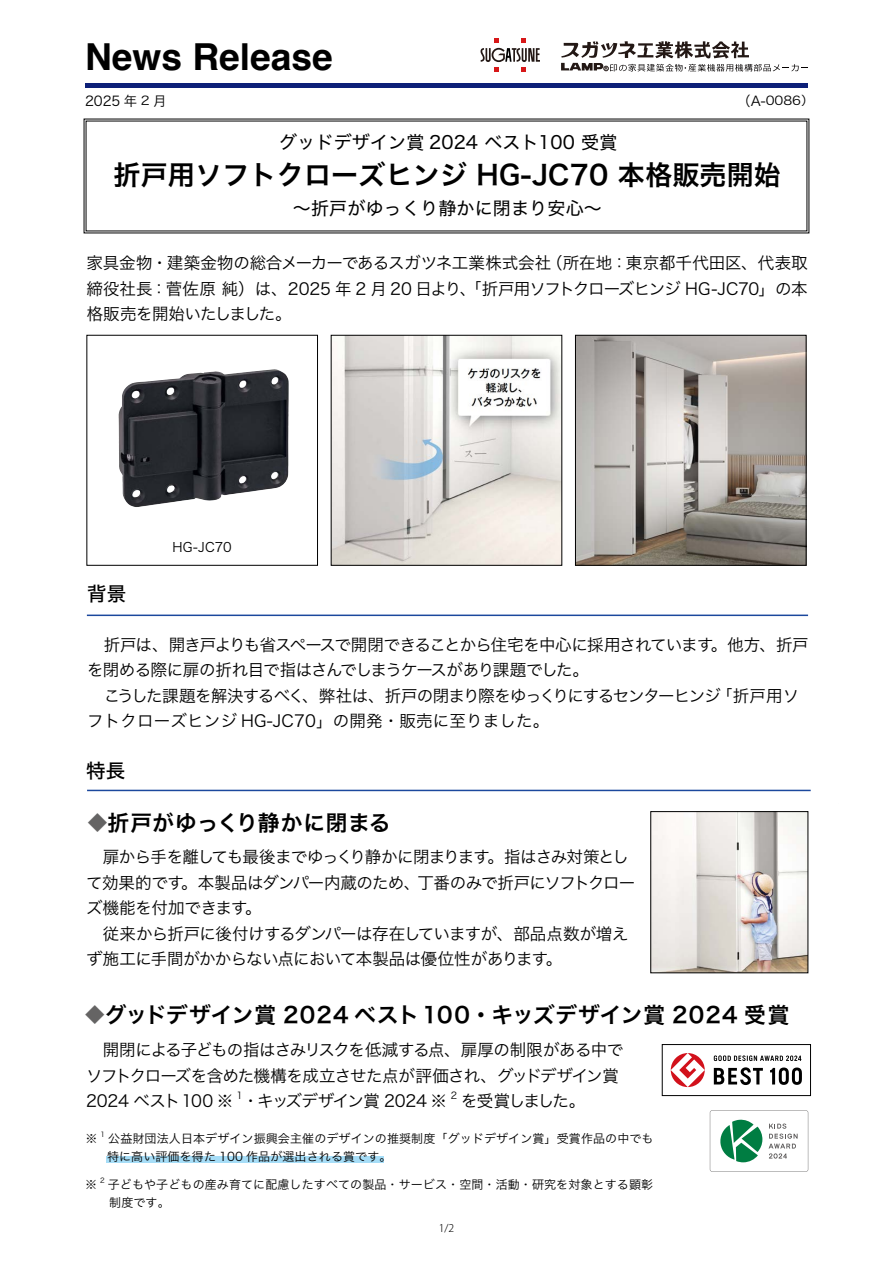
<style>
.page{position:relative;width:893px;height:1263px;background:#fff}
.page>*{position:absolute;margin:0;border:0;box-sizing:border-box;transform-origin:0 0}
.t1{font:700 37.2px "Helvetica";color:#000}
.t2{font:27px "Hiragino Sans W6";letter-spacing:.01em;color:#000}
.t3{font:21.75px "Hiragino Sans W6";letter-spacing:.03em;color:#000}
.t4{font:19.5px "Hiragino Sans W5";color:#000}
.t5{font:18px "Hiragino Sans W4";letter-spacing:.01em;color:#000}
.t6{font:16.5px/25.5px "Hiragino Sans W3";letter-spacing:-.04em;color:#000}
.t7{font:16.5px "Hiragino Sans W3";letter-spacing:-.1em;color:#000}
.t8{font:13.5px "Hira Kaku Pro N W3";color:#000}
.t9{font:13.05px "Hiragino Sans W3";letter-spacing:.005em;color:#000}
.t10{font:12.15px "Hira Kaku Pro N W3";color:#000;scale:1.11 1}
.t11{font:12px/18px "Hiragino Sans W3";letter-spacing:.01em;color:#000}
.t12{font:300 10.5px "Koz Go Pr 6 N";color:#000}
.t13{font:9.6px "Hiragino Sans W3";color:#000}
.t14{font:7.05px "Hiragino Sans W3";color:#000}
.s1{font-size:12.15px}
.s2{font-size:13.5px}
.s3{font-family:"Hiragino Sans W3";font-size:19.5px;color:#656464}
</style>
<div class="page">
<div style="left:106px;top:1156px;width:277px;height:7px;background:#a6ddf7"></div>
<hr style="left:85px;top:83px;width:723px;height:4px;background:#0d2078">
<svg style="left:561px;top:41px;width:247px;height:31px"></svg>
<svg style="left:480px;top:38px;width:60px;height:34px"></svg>
<img style="left:119px;top:369px;width:153px;height:138px">
<svg style="left:83px;top:118px;width:727px;height:116px"></svg>
<hr style="left:87px;top:614px;width:721px;height:2px;background:#1b489d">
<hr style="left:87px;top:790px;width:724px;height:1px;background:#1b489d">
<img style="left:577px;top:337px;width:227px;height:226px">
<div style="left:575px;top:335px;width:231px;height:230px;border:1px solid #000"></div>
<svg style="left:671px;top:1053px;width:34px;height:34px"></svg>
<svg style="left:714px;top:1055px;width:88px;height:30px"></svg>
<div style="left:662px;top:1044px;width:149px;height:52px;border:1px solid #000"></div>
<svg style="left:710px;top:1110px;width:98px;height:62px"></svg>
<img style="left:333px;top:337px;width:227px;height:226px">
<img style="left:653px;top:813px;width:153px;height:158px">
<h1 class="t1" style="left:85px;top:27px;width:249px">News Release</h1>
<p class="t8" style="left:85px;top:89px;width:83px">2025 年 <span class="s1">2</span> 月</p>
<p class="t10" style="left:737px;top:90px;width:71px"><span class="s2">（A-</span>0086）</p>
<p class="t5" style="left:279px;top:126px;width:340px">グッドデザイン賞 2024 ベスト100 受賞</p>
<h2 class="t2" style="left:114px;top:150px;width:669px">折戸用ソフトクローズヒンジ HG-JC70 本格販売開始</h2>
<p class="t5" style="left:293px;top:192px;width:310px">〜折戸がゆっくり静かに閉まり安心〜</p>
<p class="t6" style="left:87px;top:249px;width:723px;text-align:justify">家具金物・建築金物の総合メーカーであるスガツネ工業株式会社（所在地：東京都千代田区、代表取締役社長：菅佐原 純）は、2025 年 2 月 20 日より、「折戸用ソフトクローズヒンジ HG-JC70」の本格販売を開始いたしました。</p>
<p class="t4" style="left:87px;top:576px;width:41px">背景</p>
<p class="t9" style="left:172px;top:535px;width:61px">HG-JC70</p>
<p class="t6" style="left:87px;top:631px;width:723px">　折戸は、開き戸よりも省スペースで開閉できることから住宅を中心に採用されています。他方、折戸を閉める際に扉の折れ目で指はさんでしまうケースがあり課題でした。<br>　こうした課題を解決するべく、弊社は、折戸の閉まり際をゆっくりにするセンターヒンジ「折戸用ソフトクローズヒンジ HG-JC70」の開発・販売に至りました。</p>
<p class="t4" style="left:86px;top:753px;width:41px">特長</p>
<h3 class="t3" style="left:88px;top:803px;width:304px"><span class="s3">◆</span>折戸がゆっくり静かに閉まる</h3>
<p class="t6" style="left:86px;top:843px;width:551px">　扉から手を離しても最後までゆっくり静かに閉まります。指はさみ対策として効果的です。本製品はダンパー内蔵のため、丁番のみで折戸にソフトクローズ機能を付加できます。<br>　従来から折戸に後付けするダンパーは存在していますが、部品点数が増えず施工に手間がかからない点において本製品は優位性があります。</p>
<h3 class="t3" style="left:85px;top:995px;width:706px"><span class="s3">◆</span>グッドデザイン賞 2024 ベスト100・キッズデザイン賞 2024 受賞</h3>
<p class="t6" style="left:86px;top:1036px;width:539px;text-indent:17px">開閉による子どもの指はさみリスクを低減する点、扉厚の制限がある中でソフトクローズを含めた機構を成立させた点が評価され、グッドデザイン賞<br>2024 ベスト100 ※</p>
<p class="t13" style="left:236px;top:1087px;width:8px">1</p>
<p class="t6" style="left:242px;top:1087px;width:206px">・キッズデザイン賞 2024 ※</p>
<p class="t13" style="left:451px;top:1087px;width:8px">2</p>
<p class="t7" style="left:461px;top:1086px;width:126px">を受賞しました。</p>
<p class="t11" style="left:85px;top:1129px;width:13px">※</p>
<p class="t14" style="left:101px;top:1128px;width:6px">1</p>
<p class="t11" style="left:85px;top:1129px;width:570px;text-indent:23px">公益財団法人日本デザイン振興会主催のデザインの推奨制度「グッドデザイン賞」受賞作品の中でも　 特に高い評価を得た 100 作品が選出される賞です。</p>
<p class="t11" style="left:85px;top:1175px;width:13px">※</p>
<p class="t14" style="left:100px;top:1174px;width:6px">2</p>
<p class="t11" style="left:85px;top:1175px;width:570px;text-indent:23px">子どもや子どもの産み育てに配慮したすべての製品・サービス・空間・活動・研究を対象とする顕彰　　制度です。</p>
<p class="t12" style="left:439px;top:1222px;width:17px">1/2</p>
</div>
